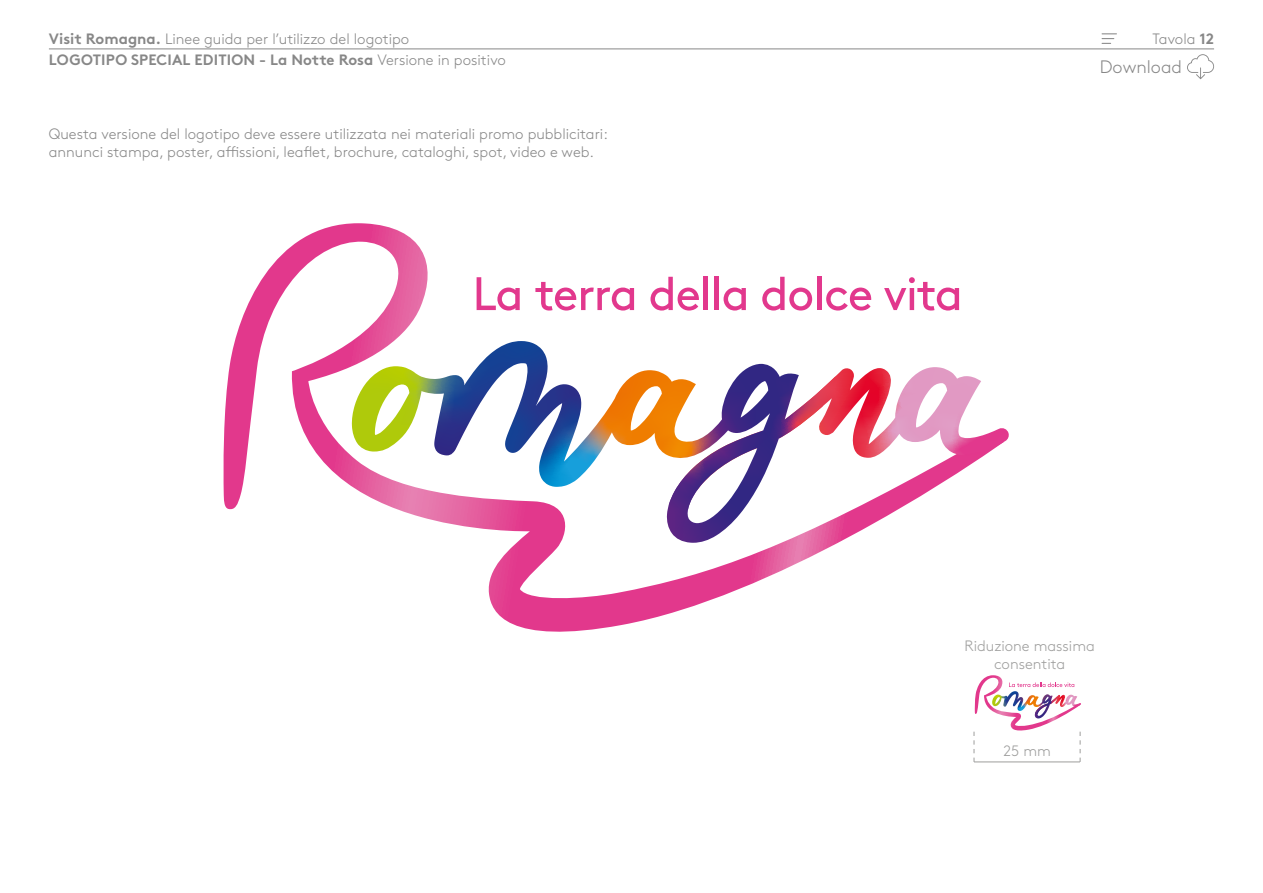
<style>
.page{position:relative;width:1263px;height:893px;background:#fff}
.page>*{position:absolute;margin:0;border:0;box-sizing:border-box;transform-origin:0 0}
.t1{font:300 18px "Brown Pro";color:#878787}
.t2{font:300 15px/18px "Brown Pro";color:#878787}
.t3{font:700 15px "Brown Pro";letter-spacing:.01em;color:#878787}
.t4{font:300 15px/18px "Brown Pro";color:#9d9d9c;text-align:center}
.s1{font-weight:700}
.s2{font-weight:300}
</style>
<div class="page">
<hr style="left:49px;top:49px;width:1165px;height:1px;background:#878787">
<svg style="left:1187px;top:54px;width:27px;height:25px"></svg>
<svg style="left:1101px;top:33px;width:16px;height:11px"></svg>
<hr style="left:974px;top:762px;width:106px;height:1px;background:#9d9d9c">
<svg style="left:223px;top:223px;width:781px;height:409px"></svg>
<svg style="left:779px;top:376px;width:57px;height:63px"></svg>
<svg style="left:352px;top:343px;width:418px;height:200px"></svg>
<svg style="left:477px;top:277px;width:43px;height:34px"></svg>
<svg style="left:535px;top:282px;width:99px;height:29px"></svg>
<svg style="left:650px;top:277px;width:49px;height:34px"></svg>
<hr style="left:704px;top:277px;width:4px;height:33px;background:#e2388d">
<div style="left:714px;top:277px;width:5px;height:33px;background:#e2388d"></div>
<svg style="left:723px;top:288px;width:23px;height:23px"></svg>
<svg style="left:762px;top:277px;width:50px;height:34px"></svg>
<hr style="left:817px;top:277px;width:4px;height:33px;background:#e2388d">
<svg style="left:826px;top:288px;width:45px;height:23px"></svg>
<svg style="left:884px;top:277px;width:75px;height:34px"></svg>
<svg style="left:974px;top:675px;width:107px;height:87px"></svg>
<p class="t2" style="left:49px;top:28px;width:362px"><span class="s1">Visit Romagna.</span> Linee guida per l’utilizzo del logotipo</p>
<p class="t2" style="left:1152px;top:29px;width:63px">Tavola <span class="s1">12</span></p>
<p class="t1" style="left:1100px;top:53px;width:84px">Download</p>
<p class="t3" style="left:49px;top:48px;width:459px">LOGOTIPO SPECIAL EDITION - La Notte Rosa <span class="s2">Versione in positivo</span></p>
<p class="t2" style="left:49px;top:124px;width:560px">Questa versione del logotipo deve essere utilizzata nei materiali promo pubblicitari: annunci stampa, poster, affissioni, leaflet, brochure, cataloghi, spot, video e web.</p>
<p class="t4" style="left:964px;top:636px;width:132px">Riduzione massima consentita</p>
<p class="t4" style="left:1003px;top:741px;width:49px">25 mm</p>
</div>
